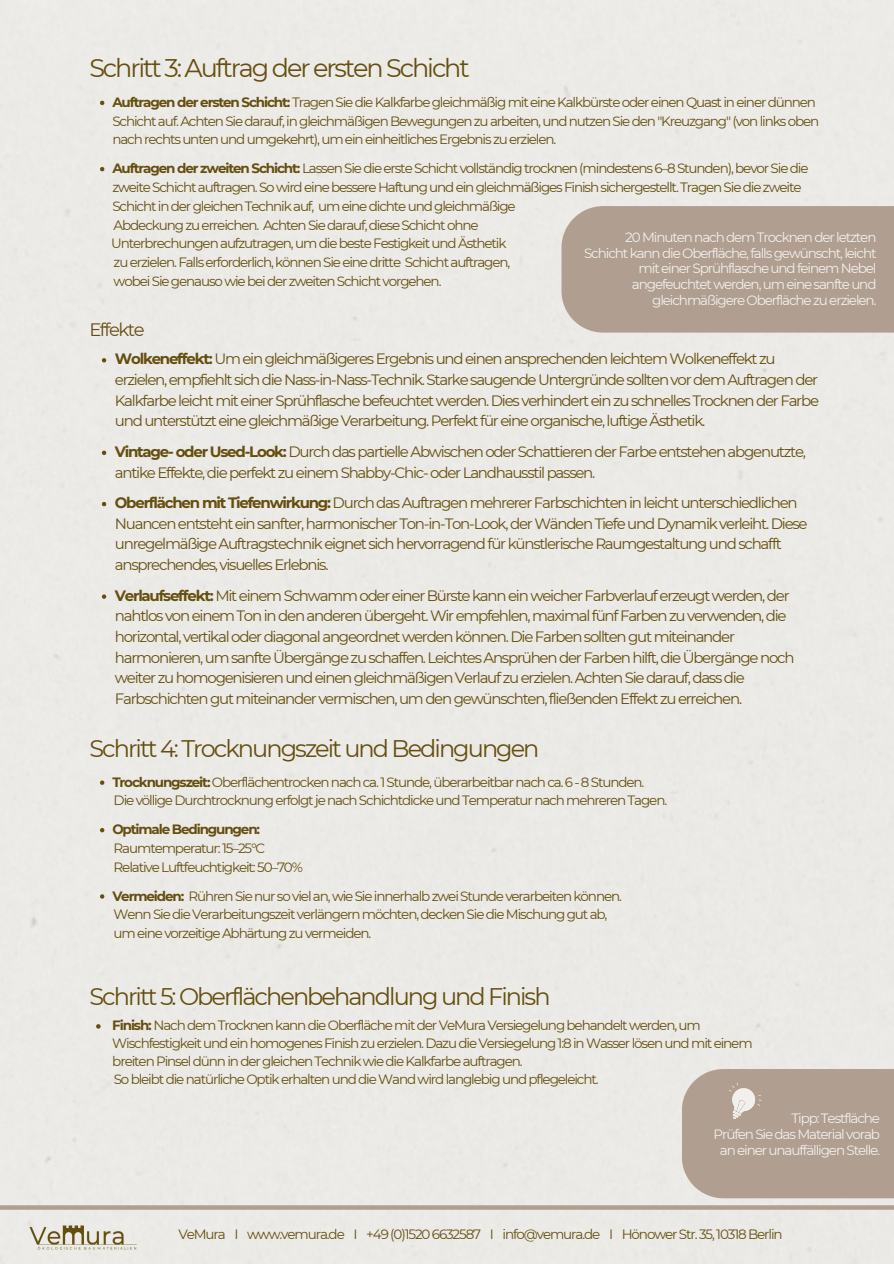
<style>
.page{position:relative;width:894px;height:1264px;background:#fff}
.page>*{position:absolute;margin:0;border:0;box-sizing:border-box;transform-origin:0 0}
.t1{font:25.5px "Montserrat";letter-spacing:-.08em;color:#654e0f}
.t2{font:24px "Montserrat";letter-spacing:-.08em;color:#654e0f}
.t3{font:18px "Montserrat";letter-spacing:-.08em;color:#654e0f}
.t4{font:15px/20.5px "Montserrat";letter-spacing:-.08em;color:#654e0f}
.t5{font:13.5px/18.8px "Montserrat";letter-spacing:-.08em;color:#654e0f}
.t6{font:13.5px/15.8px "Montserrat";letter-spacing:-.08em;color:#f1f0ec;text-align:right}
.t7{font:700 13.5px "Montserrat";letter-spacing:-.08em;color:#654e0f}
.s1{font-weight:700}
</style>
<div class="page">
<div style="left:0;top:0;width:893px;height:1263px;background:#ebeae6"></div>
<svg style="left:100px;top:101px;width:4px;height:4px"></svg>
<svg style="left:100px;top:167px;width:4px;height:4px"></svg>
<div style="left:561px;top:206px;width:332px;height:126px;background:#b09f91"></div>
<svg style="left:102px;top:358px;width:4px;height:4px"></svg>
<svg style="left:102px;top:450px;width:4px;height:5px"></svg>
<svg style="left:102px;top:502px;width:4px;height:4px"></svg>
<svg style="left:102px;top:594px;width:4px;height:5px"></svg>
<svg style="left:0;top:1205px;width:893px;height:4px;background:#b3a396"></svg>
<img style="left:24px;top:1212px;width:118px;height:47px">
<svg style="left:100px;top:780px;width:4px;height:4px"></svg>
<svg style="left:100px;top:828px;width:4px;height:4px"></svg>
<svg style="left:100px;top:894px;width:4px;height:4px"></svg>
<svg style="left:96px;top:1024px;width:5px;height:4px"></svg>
<div style="left:681px;top:1069px;width:212px;height:129px;background:#b09f91"></div>
<svg style="left:729px;top:1083px;width:32px;height:36px"></svg>
<h1 class="t1" style="left:89px;top:52px;width:382px">Schritt 3: Auftrag der ersten Schicht</h1>
<p class="t5" style="left:112px;top:93px;width:708px"><span class="s1">Auftragen der ersten Schicht:</span> Tragen Sie die Kalkfarbe gleichmäßig mit eine Kalkbürste oder einen Quast in einer dünnen<br>Schicht auf. Achten Sie darauf, in gleichmäßigen Bewegungen zu arbeiten, und nutzen Sie den "Kreuzgang" (von links oben nach rechts unten und umgekehrt), um ein einheitliches Ergebnis zu erzielen.</p>
<p class="t5" style="left:112px;top:159px;width:697px"><span class="s1">Auftragen der zweiten Schicht:</span> Lassen Sie die erste Schicht vollständig trocknen (mindestens 6–8 Stunden), bevor Sie die zweite Schicht auftragen. So wird eine bessere Haftung und ein gleichmäßiges Finish sichergestellt. Tragen Sie die zweite<br>Schicht in der gleichen Technik auf, um eine dichte und gleichmäßige</p>
<p class="t5" style="left:114px;top:215px;width:366px">Abdeckung zu erreichen. Achten Sie darauf, diese Schicht ohne</p>
<p class="t5" style="left:111px;top:234px;width:397px">Unterbrechungen aufzutragen, um die beste Festigkeit und Ästhetik</p>
<p class="t5" style="left:114px;top:253px;width:398px">zu erzielen. Falls erforderlich, können Sie eine dritte Schicht auftragen,</p>
<p class="t5" style="left:114px;top:271px;width:329px">wobei Sie genauso wie bei der zweiten Schicht vorgehen.</p>
<p class="t3" style="left:89px;top:318px;width:57px">Effekte</p>
<h2 class="t4" style="left:115px;top:349px;width:705px"><span class="s1">Wolkeneffekt:</span> Um ein gleichmäßigeres Ergebnis und einen ansprechenden leichtem Wolkeneffekt zu erzielen, empfiehlt sich die Nass-in-Nass-Technik. Starke saugende Untergründe sollten vor dem Auftragen der Kalkfarbe leicht mit einer Sprühflasche befeuchtet werden. Dies verhindert ein zu schnelles Trocknen der Farbe und unterstützt eine gleichmäßige Verarbeitung. Perfekt für eine organische, luftige Ästhetik.</h2>
<p class="t4" style="left:115px;top:441px;width:692px"><span class="s1">Vintage- oder Used-Look:</span> Durch das partielle Abwischen oder Schattieren der Farbe entstehen abgenutzte, antike Effekte, die perfekt zu einem Shabby-Chic- oder Landhausstil passen.</p>
<p class="t4" style="left:115px;top:492px;width:694px"><span class="s1">Oberflächen mit Tiefenwirkung:</span> Durch das Auftragen mehrerer Farbschichten in leicht unterschiedlichen Nuancen entsteht ein sanfter, harmonischer Ton-in-Ton-Look, der Wänden Tiefe und Dynamik verleiht. Diese unregelmäßige Auftragstechnik eignet sich hervorragend für künstlerische Raumgestaltung und schafft ansprechendes, visuelles Erlebnis.</p>
<p class="t4" style="left:115px;top:585px;width:681px"><span class="s1">Verlaufseffekt:</span> Mit einem Schwamm oder einer Bürste kann ein weicher Farbverlauf erzeugt werden, der nahtlos von einem Ton in den anderen übergeht. Wir empfehlen, maximal fünf Farben zu verwenden, die horizontal, vertikal oder diagonal angeordnet werden können. Die Farben sollten gut miteinander harmonieren, um sanfte Übergänge zu schaffen. Leichtes Ansprühen der Farben hilft, die Übergänge noch weiter zu homogenisieren und einen gleichmäßigen Verlauf zu erzielen. Achten Sie darauf, dass die Farbschichten gut miteinander vermischen, um den gewünschten, fließenden Effekt zu erreichen.</p>
<p class="t6" style="left:584px;top:229px;width:294px">20 Minuten nach dem Trocknen der letzten Schicht kann die Oberfläche, falls gewünscht, leicht mit einer Sprühflasche und feinem Nebel angefeuchtet werden, um eine sanfte und gleichmäßigere Oberfläche zu erzielen.</p>
<p class="t2" style="left:89px;top:733px;width:451px">Schritt 4: Trocknungszeit und Bedingungen</p>
<p class="t5" style="left:112px;top:772px;width:533px"><span class="s1">Trocknungszeit:</span> Oberflächentrocken nach ca. 1 Stunde, überarbeitbar nach ca. 6 - 8 Stunden.</p>
<p class="t5" style="left:114px;top:791px;width:555px">Die völlige Durchtrocknung erfolgtje nach Schichtdicke und Temperatur nach mehreren Tagen.</p>
<p class="t7" style="left:112px;top:821px;width:149px">Optimale Bedingungen:</p>
<p class="t5" style="left:114px;top:838px;width:153px">Raumtemperatur: 15–25°C</p>
<p class="t5" style="left:114px;top:857px;width:191px">Relative Luftfeuchtigkeit: 50–70%</p>
<p class="t5" style="left:112px;top:886px;width:511px"><span class="s1">Vermeiden:</span> Rühren Sie nur so viel an, wie Sie innerhalb zwei Stunde verarbeiten können.</p>
<p class="t5" style="left:114px;top:905px;width:495px">Wenn Sie die Verarbeitungszeit verlängern möchten, decken Sie die Mischung gut ab,</p>
<h1 class="t5" style="left:114px;top:923px;width:259px">um eine vorzeitige Abhärtung zu vermeiden.</h1>
<p class="t2" style="left:89px;top:981px;width:462px">Schritt 5: Oberflächenbehandlung und Finish</p>
<p class="t5" style="left:112px;top:1015px;width:641px;line-height:18px"><span class="s1">Finish:</span> Nach dem Trocknen kann die Oberfläche mit der VeMura Versiegelung behandelt werden, um<br>Wischfestigkeit und ein homogenes Finish zu erzielen. Dazu die Versiegelung 1:8 in Wasser lösen und mit einem breiten Pinsel dünn in der gleichen Technik wie die Kalkfarbe auftragen.</p>
<p class="t5" style="left:114px;top:1069px;width:486px">So bleibt die natürliche Optik erhalten und die Wand wird langlebig und pflegeleicht.</p>
<p class="t6" style="left:791px;top:1110px;width:90px">Tipp: Testfläche</p>
<p class="t6" style="left:713px;top:1126px;width:168px">Prüfen Sie das Material vorab</p>
<p class="t6" style="left:719px;top:1142px;width:162px">an einer unauffälligen Stelle.</p>
<h1 class="t5" style="left:178px;top:1224px;width:605px">VeMura I www.vemura.de I +49 (0)1520 6632587 I info@vemura.de I Hönower Str. 35, 10318 Berlin</h1>
</div>
